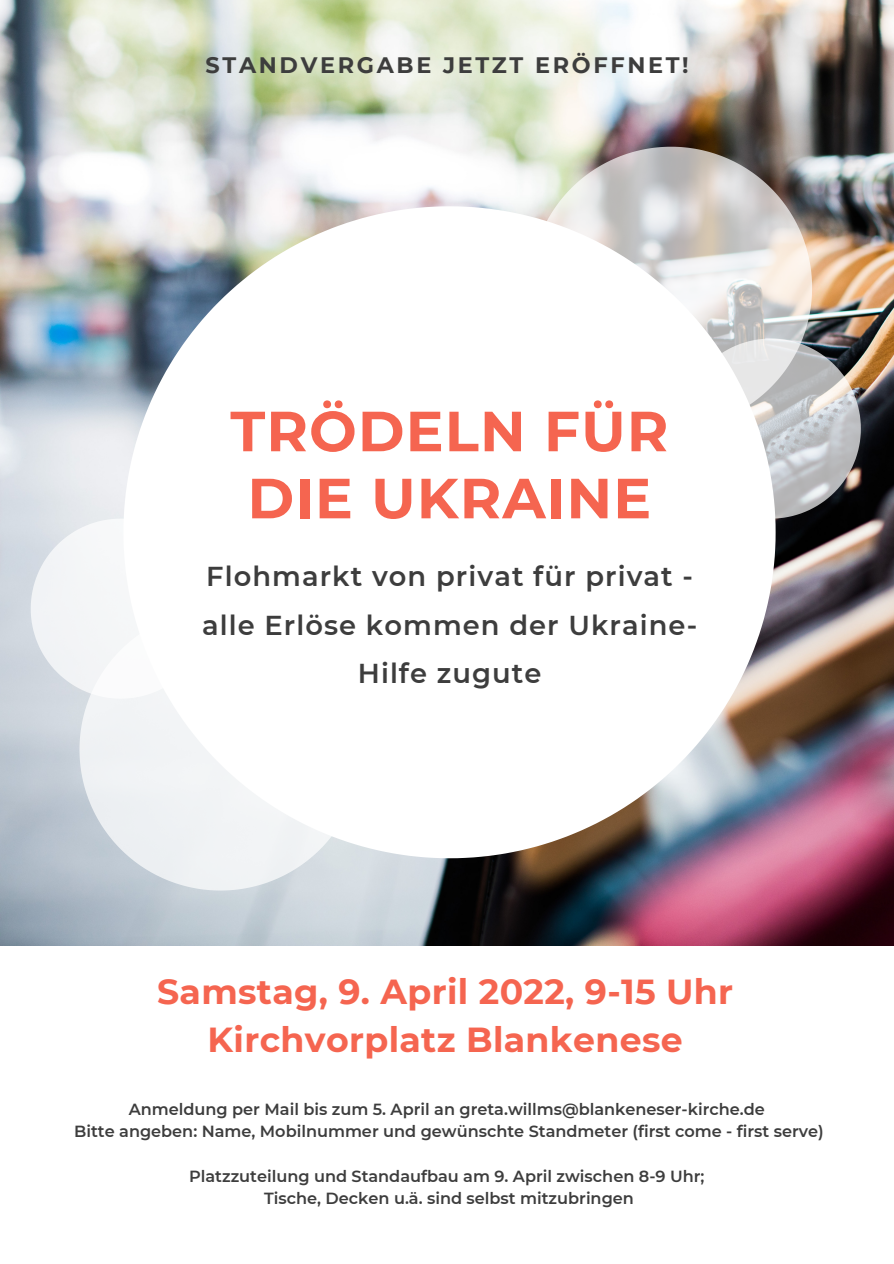
<style>
.page{position:relative;width:894px;height:1264px;background:#fff}
.page>*{position:absolute;margin:0;border:0;box-sizing:border-box;transform-origin:0 0}
.t1{font:700 56.4px/67.1px "Montserrat";letter-spacing:.02em;color:#f56550;text-align:center}
.t2{font:700 34.65px "Montserrat";letter-spacing:.01em;color:#f56550}
.t3{font:600 27.3px/48.4px "Montserrat";letter-spacing:.04em;color:#3d3d3d;text-align:center}
.t4{font:700 22.35px "Montserrat";letter-spacing:.12em;color:#3d3d3d}
.t5{font:600 16.05px "Montserrat";color:#3d3d3d}
</style>
<div class="page">
<img style="left:0;top:0;width:893px;height:945px">
<svg style="left:530px;top:147px;width:281px;height:191px;background:#bfbcb7"></svg>
<svg style="left:775px;top:338px;width:85px;height:180px;background:#a6a7a8"></svg>
<svg style="left:123px;top:206px;width:652px;height:652px"></svg>
<svg style="left:79px;top:608px;width:282px;height:282px"></svg>
<svg style="left:31px;top:518px;width:180px;height:180px"></svg>
<p class="t4" style="left:205px;top:51px;width:484px">STANDVERGABE JETZT ERÖFFNET!</p>
<p class="t1" style="left:230px;top:397px;width:439px">TRÖDELN FÜR<br>DIE UKRAINE</p>
<p class="t3" style="left:206px;top:552px;width:488px">Flohmarkt von privat für privat -</p>
<p class="t3" style="left:202px;top:600px;width:496px">alle Erlöse kommen der Ukraine-<br>Hilfe zugute</p>
<p class="t2" style="left:157px;top:970px;width:577px">Samstag, 9. April 2022, 9-15 Uhr</p>
<p class="t2" style="left:207px;top:1018px;width:476px">Kirchvorplatz Blankenese</p>
<p class="t5" style="left:129px;top:1099px;width:637px">Anmeldung per Mail bis zum 5. April an greta.willms@blankeneser-kirche.de</p>
<p class="t5" style="left:74px;top:1121px;width:751px">Bitte angeben: Name, Mobilnummer und gewünschte Standmeter (first come - first serve)</p>
<p class="t5" style="left:189px;top:1165px;width:516px">Platzzuteilung und Standaufbau am 9. April zwischen 8-9 Uhr;</p>
<p class="t5" style="left:264px;top:1188px;width:371px">Tische, Decken u.ä. sind selbst mitzubringen</p>
</div>
